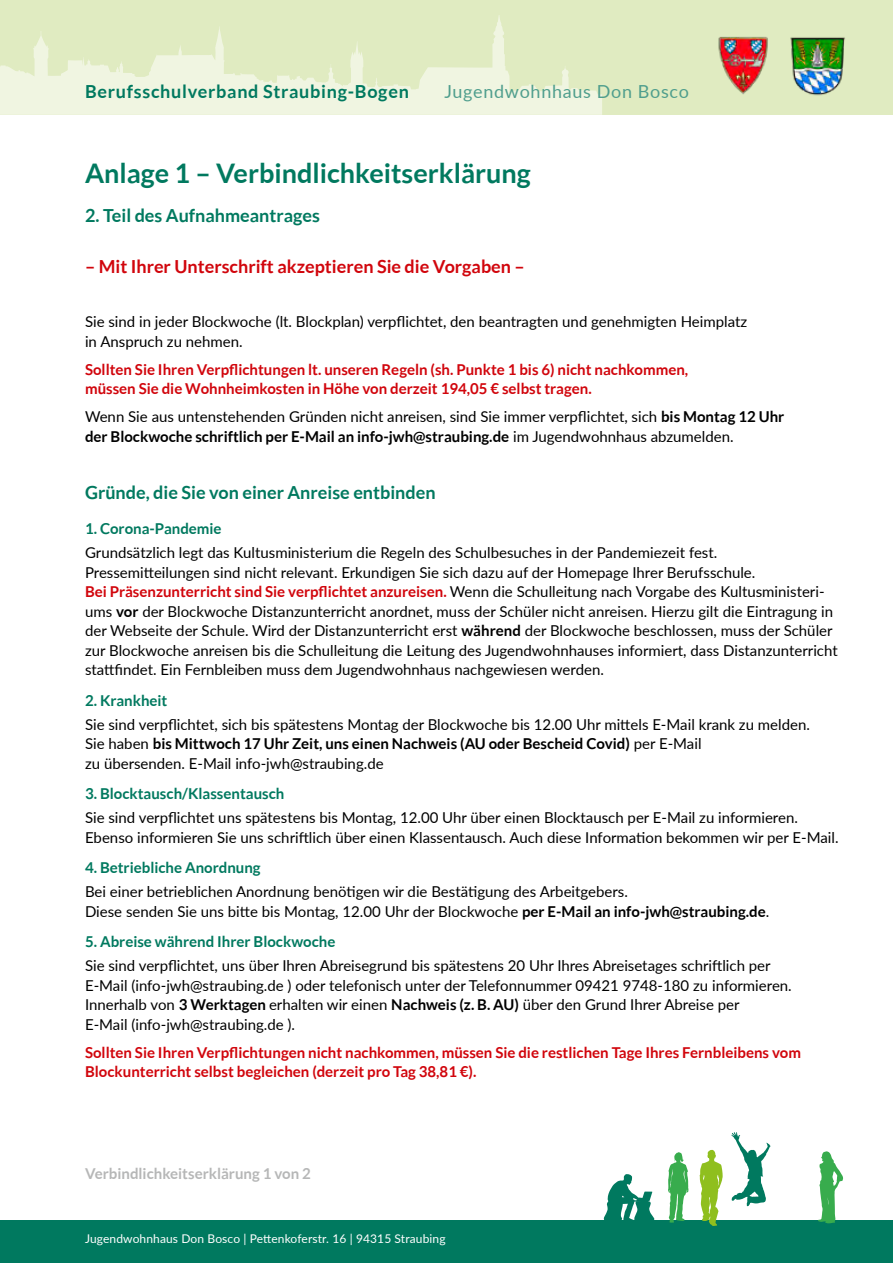
<style>
.page{position:relative;width:893px;height:1263px;background:#fff}
.page>*{position:absolute;margin:0;border:0;box-sizing:border-box;transform-origin:0 0}
.t1{font:700 27px "Lato";color:#00795f}
.t2{font:700 18px "Lato";color:#00795f}
.t3{font:700 18px "Lato";color:#d1050c}
.t4{font:700 18px "Lato";letter-spacing:.04em;color:#00795f}
.t5{font:18px "Lato";letter-spacing:.04em;color:#4f9e8d}
.t6{font:15px/19.5px "Lato";color:#000}
.t7{font:700 15px/19.5px "Lato";color:#d1050c}
.t8{font:700 15px "Lato";color:#00795f}
.t9{font:700 15px "Lato";color:#b6b7b7}
.t10{font:12px "Lato";letter-spacing:.01em;color:#fff}
.s1{font-weight:700}
.s2{font-weight:700;color:#d1050c}
</style>
<div class="page">
<div style="left:0;top:1220px;width:893px;height:43px;background:#00795f"></div>
<div style="left:0;top:0;width:893px;height:115px;background:#e0ebc1"></div>
<svg style="left:818px;top:1151px;width:25px;height:72px"></svg>
<svg style="left:0;top:15px;width:602px;height:100px"></svg>
<svg style="left:668px;top:1152px;width:20px;height:71px"></svg>
<svg style="left:604px;top:1174px;width:50px;height:46px"></svg>
<svg style="left:700px;top:1150px;width:23px;height:76px"></svg>
<svg style="left:731px;top:1132px;width:40px;height:75px"></svg>
<img style="left:718px;top:36px;width:127px;height:60px">
<p class="t4" style="left:85px;top:82px;width:325px">Berufsschulverband Straubing-Bogen</p>
<p class="t5" style="left:444px;top:79px;width:246px">Jugendwohnhaus Don Bosco</p>
<h1 class="t1" style="left:85px;top:158px;width:447px">Anlage 1 – Verbindlichkeitserklärung</h1>
<p class="t2" style="left:85px;top:205px;width:236px">2. Teil des Aufnahmeantrages</p>
<p class="t3" style="left:85px;top:256px;width:441px">– Mit Ihrer Unterschrift akzeptieren Sie die Vorgaben –</p>
<p class="t6" style="left:85px;top:311px;width:664px">Sie sind in jeder Blockwoche (lt. Blockplan) verpflichtet, den beantragten und genehmigten Heimplatz in Anspruch zu nehmen.</p>
<p class="t7" style="left:85px;top:359px;width:605px">Sollten Sie Ihren Verpflichtungen lt. unseren Regeln (sh. Punkte 1 bis 6) nicht nachkommen, müssen Sie die Wohnheimkosten in Höhe von derzeit 194,05 € selbst tragen.</p>
<p class="t6" style="left:85px;top:406px;width:701px">Wenn Sie aus untenstehenden Gründen nicht anreisen, sind Sie immer verpflichtet, sich <span class="s1">bis Montag 12 Uhr der Blockwoche schriftlich per E-Mail an info-jwh@straubing.de</span> im Jugendwohnhaus abzumelden.</p>
<p class="t2" style="left:85px;top:482px;width:352px">Gründe, die Sie von einer Anreise entbinden</p>
<p class="t8" style="left:85px;top:520px;width:138px">1. Corona-Pandemie</p>
<p class="t6" style="left:85px;top:542px;width:754px">Grundsätzlich legt das Kultusministerium die Regeln des Schulbesuches in der Pandemiezeit fest.<br>Pressemitteilungen sind nicht relevant. Erkundigen Sie sich dazu auf der Homepage Ihrer Berufsschule.<br><span class="s2">Bei Präsenzunterricht sind Sie verpflichtet anzureisen.</span> Wenn die Schulleitung nach Vorgabe des Kultusministeri&shy;ums <span class="s1">vor</span> der Blockwoche Distanzunterricht anordnet, muss der Schüler nicht anreisen. Hierzu gilt die Eintragung in der Webseite der Schule. Wird der Distanzunterricht erst <span class="s1">während</span> der Blockwoche beschlossen, muss der Schüler zur Blockwoche anreisen bis die Schulleitung die Leitung des Jugendwohnhauses informiert, dass Distanzunterricht stattfindet. Ein Fernbleiben muss dem Jugendwohnhaus nachgewiesen werden.</p>
<p class="t8" style="left:85px;top:692px;width:84px">2. Krankheit</p>
<p class="t6" style="left:85px;top:714px;width:726px">Sie sind verpflichtet, sich bis spätestens Montag der Blockwoche bis 12.00 Uhr mittels E-Mail krank zu melden.<br>Sie haben <span class="s1">bis Mittwoch 17 Uhr Zeit, uns einen Nachweis (AU oder Bescheid Covid)</span> per E-Mail<br>zu übersenden. E-Mail info-jwh@straubing.de</p>
<p class="t8" style="left:85px;top:785px;width:201px">3. Blocktausch/Klassentausch</p>
<p class="t6" style="left:85px;top:807px;width:755px">Sie sind verpflichtet uns spätestens bis Montag, 12.00 Uhr über einen Blocktausch per E-Mail zu informieren.<br>Ebenso informieren Sie uns schriftlich über einen Klassentausch. Auch diese Information bekommen wir per E-Mail.</p>
<p class="t8" style="left:85px;top:859px;width:177px">4. Betriebliche Anordnung</p>
<p class="t6" style="left:85px;top:881px;width:686px">Bei einer betrieblichen Anordnung benötigen wir die Bestätigung des Arbeitgebers.<br>Diese senden Sie uns bitte bis Montag, 12.00 Uhr der Blockwoche <span class="s1">per E-Mail an info-jwh@straubing.de</span>.</p>
<p class="t8" style="left:85px;top:933px;width:252px">5. Abreise während Ihrer Blockwoche</p>
<p class="t6" style="left:85px;top:955px;width:708px">Sie sind verpflichtet, uns über Ihren Abreisegrund bis spätestens 20 Uhr Ihres Abreisetages schriftlich per E-Mail (info-jwh@straubing.de ) oder telefonisch unter der Telefonnummer 09421 9748-180 zu informieren.<br>Innerhalb von <span class="s1">3 Werktagen</span> erhalten wir einen <span class="s1">Nachweis (z. B. AU)</span> über den Grund Ihrer Abreise per<br>E-Mail (info-jwh@straubing.de ).</p>
<p class="t7" style="left:85px;top:1042px;width:717px">Sollten Sie Ihren Verpflichtungen nicht nachkommen, müssen Sie die restlichen Tage Ihres Fernbleibens vom<br>Blockunterricht selbst begleichen (derzeit pro Tag 38,81 €).</p>
<p class="t9" style="left:85px;top:1165px;width:227px">Verbindlichkeitserklärung 1 von 2</p>
<p class="t10" style="left:85px;top:1230px;width:362px">Jugendwohnhaus Don Bosco | Pettenkoferstr. 16 | 94315 Straubing</p>
</div>
